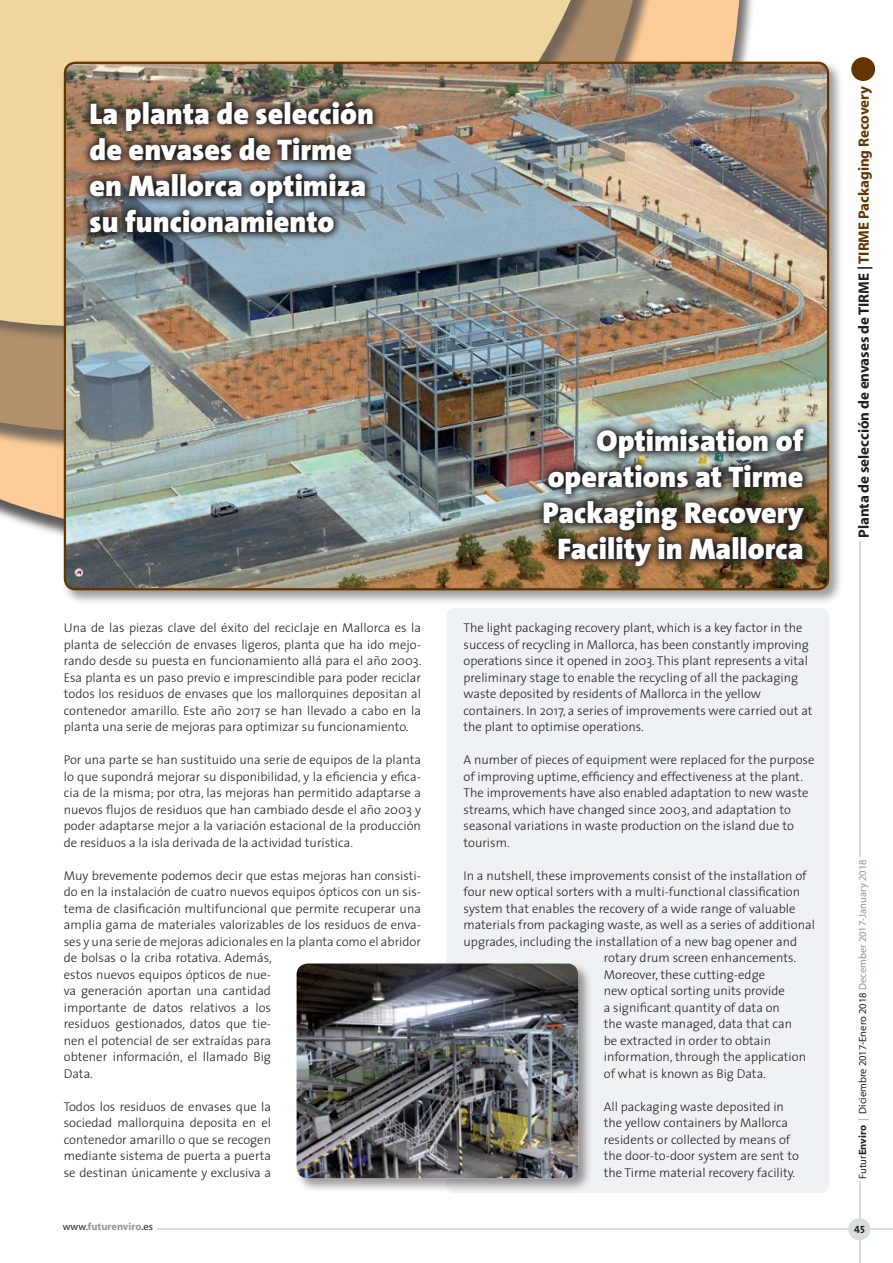
<style>
.page{position:relative;width:893px;height:1263px;background:#fff}
.page>*{position:absolute;margin:0;border:0;box-sizing:border-box;transform-origin:0 0}
.t1{font:900 30px/36px "The Sans";color:#fff}
.t2{font:700 15px "Myriad";letter-spacing:-.005em;color:#231f20}
.t3{font:300 12.75px/16.5px "The Sans";color:#231f20}
.t4{font:10.5px "Myriad";color:#231f20}
.t5{font:700 10.5px "Myriad";color:#939598}
.t6{font:10.5px "The Sans Bold Caps";color:#231f20}
.s1{color:#653500}
.s2{font-weight:700}
.s3{color:#8b9b92}
.s4{font-weight:400;color:#231f20}
</style>
<div class="page">
<div style="left:851px;top:57px;width:24px;height:24px;background:#653500;border-radius:50%"></div>
<svg style="left:0;top:0;width:741px;height:533px;background:#eac298"></svg>
<svg style="left:0;top:0;width:651px;height:431px;background:#b1906d"></svg>
<svg style="left:0;top:0;width:622px;height:326px;background:#e9cf9a"></svg>
<div style="left:61px;top:59px;width:783px;height:546px;background:#231f20;opacity:.45"></div>
<img style="left:65px;top:63px;width:763px;height:526px">
<hr style="left:859px;top:541px;width:1px;height:315px;background:#d7ddda">
<hr style="left:157px;top:1228px;width:736px;height:2px;background:#d7ddda">
<hr style="left:859px;top:1181px;width:1px;height:82px;background:#d7ddda">
<div style="left:848px;top:1218px;width:22px;height:22px;background:#d7ddda;border-radius:50%"></div>
<img style="left:81px;top:92px;width:301px;height:149px">
<img style="left:534px;top:419px;width:278px;height:156px">
<div style="left:446px;top:608px;width:383px;height:585px;background:#eff2f4;border-radius:9px"></div>
<div style="left:294px;top:961px;width:299px;height:231px;background:#231f20;opacity:.45"></div>
<img style="left:297px;top:963px;width:281px;height:215px">
<h1 class="t1" style="left:90px;top:95px;width:286px">La planta de selección de envases de Tirme en Mallorca optimiza su funcionamiento</h1>
<p class="t3" style="left:64px;top:619px;width:359px;text-align:justify">Una de las piezas clave del éxito del reciclaje en Mallorca es la planta de selección de envases ligeros, planta que ha ido mejo&shy;rando desde su puesta en funcionamiento allá para el año 2003.<br>Esa planta es un paso previo e imprescindible para poder reciclar todos los residuos de envases que los mallorquines depositan al contenedor amarillo. Este año 2017 se han llevado a cabo en la planta una serie de mejoras para optimizar su funcionamiento.</p>
<p class="t3" style="left:64px;top:751px;width:359px;text-align:justify">Por una parte se han sustituido una serie de equipos de la planta lo que supondrá mejorar su disponibilidad, y la eficiencia y efica&shy;cia de la misma; por otra, las mejoras han permitido adaptarse a nuevos flujos de residuos que han cambiado desde el año 2003 y poder adaptarse mejor a la variación estacional de la producción de residuos a la isla derivada de la actividad turística.</p>
<p class="t3" style="left:64px;top:867px;width:359px">Muy brevemente podemos decir que estas mejoras han consisti&shy;do en la instalación de cuatro nuevos equipos ópticos con un sis&shy;tema de clasificación multifuncional que permite recuperar una amplia gama de materiales valorizables de los residuos de enva&shy;ses y una serie de mejoras adicionales en la planta como el abridor de bolsas o la criba rotativa. Además,<br>estos nuevos equipos ópticos de nue-<br>va generación aportan una cantidad<br>importante de datos relativos a los<br>residuos gestionados, datos que tie-<br>nen el potencial de ser extraídas para<br>obtener información, el llamado Big<br>Data.</p>
<p class="t3" style="left:64px;top:1098px;width:209px;text-align:justify">Todos los residuos de envases que la sociedad mallorquina deposita en el contenedor amarillo o que se recogen mediante sistema de puerta a puerta se destinan únicamente y exclusiva a</p>
<h1 class="t1" style="left:542px;top:422px;width:263px;text-align:right">Optimisation of operations at Tirme<br>Packaging Recovery<br>Facility in Mallorca</h1>
<p class="t3" style="left:463px;top:619px;width:351px">The light packaging recovery plant, which is a key factor in the success of recycling in Mallorca, has been constantly improving operations since it opened in 2003. This plant represents a vital preliminary stage to enable the recycling of all the packaging waste deposited by residents of Mallorca in the yellow containers. In 2017, a series of improvements were carried out at the plant to optimise operations.</p>
<p class="t3" style="left:463px;top:751px;width:352px">A number of pieces of equipment were replaced for the purpose of improving uptime, efficiency and effectiveness at the plant.<br>The improvements have also enabled adaptation to new waste streams, which have changed since 2003, and adaptation to seasonal variations in waste production on the island due to tourism.</p>
<p class="t3" style="left:463px;top:867px;width:345px">In a nutshell, these improvements consist of the installation of</p>
<p class="t3" style="left:463px;top:883px;width:338px">four new optical sorters with a multi-functional classification</p>
<p class="t3" style="left:463px;top:900px;width:333px">system that enables the recovery of a wide range of valuable</p>
<p class="t3" style="left:463px;top:916px;width:353px">materials from packaging waste, as well as a series of additional</p>
<p class="t3" style="left:463px;top:933px;width:335px">upgrades, including the installation of a new bag opener and</p>
<p class="t3" style="left:604px;top:949px;width:194px">rotary drum screen enhancements.</p>
<p class="t3" style="left:604px;top:966px;width:163px">Moreover, these cutting-edge</p>
<p class="t3" style="left:604px;top:982px;width:183px">new optical sorting units provide</p>
<p class="t3" style="left:604px;top:999px;width:178px">a significant quantity of data on</p>
<p class="t3" style="left:604px;top:1015px;width:190px">the waste managed, data that can</p>
<p class="t3" style="left:604px;top:1032px;width:169px">be extracted in order to obtain</p>
<p class="t3" style="left:604px;top:1048px;width:204px">information, through the application</p>
<p class="t3" style="left:604px;top:1065px;width:164px">of what is known as Big Data.</p>
<p class="t3" style="left:604px;top:1098px;width:197px">All packaging waste deposited in the yellow containers by Mallorca residents or collected by means of the door-to-door system are sent to the Tirme material recovery facility.</p>
<p class="t2" style="left:856px;top:538px;width:453px;rotate:-90deg">Planta de selección de envases de TIRME | <span class="s1">TIRME Packaging Recovery</span></p>
<p class="t4" style="left:857px;top:1178px;width:320px;rotate:-90deg">Futur<span class="s2">Enviro</span> <span class="s3">|</span> Diciembre 2017-Enero 2018 <span class="s3">December 2017-January 2018</span></p>
<p class="t5" style="left:63px;top:1221px;width:92px"><span class="s4">www.</span>futurenviro<span class="s4">.es</span></p>
<p class="t6" style="left:854px;top:1220px;width:12px">45</p>
</div>
